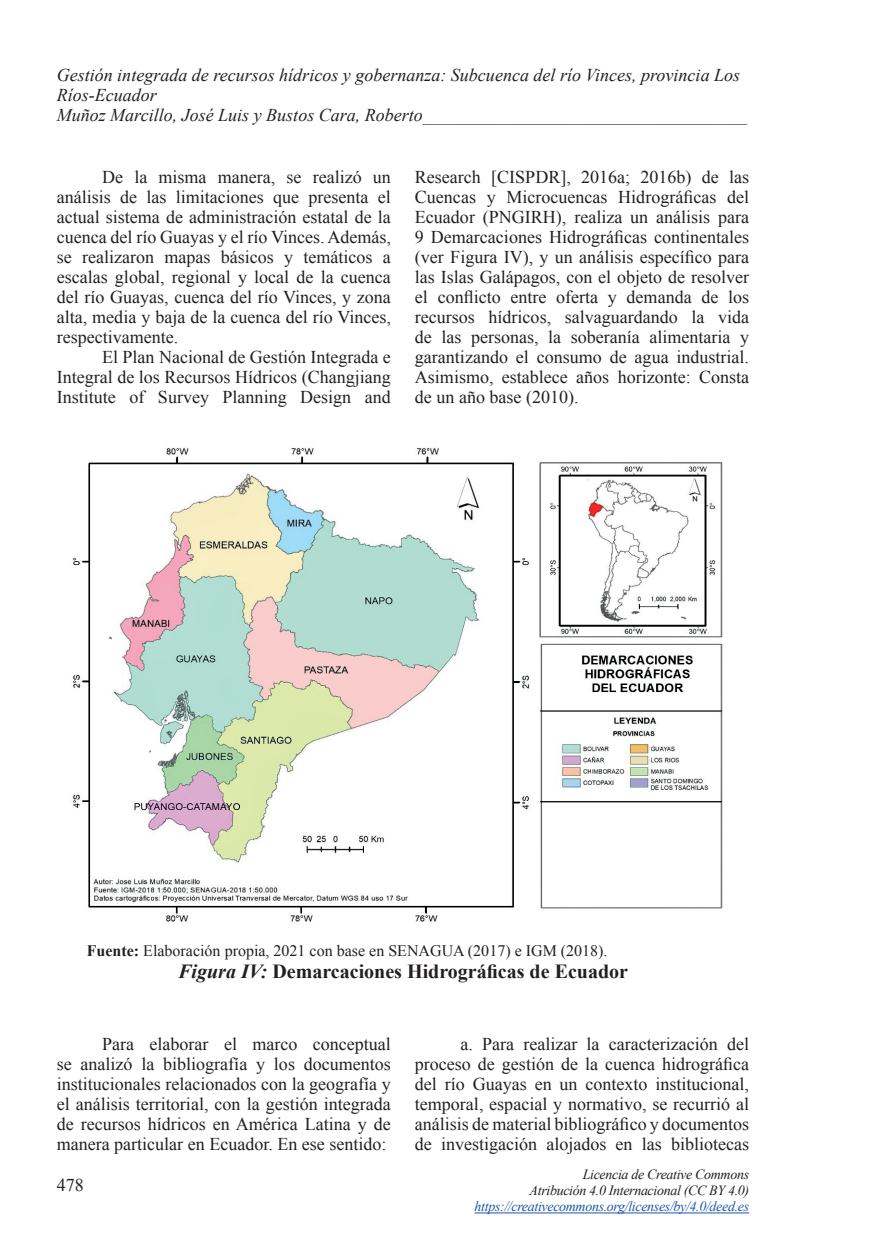
<style>
.page{position:relative;width:874px;height:1259px;background:#fff}
.page>*{position:absolute;margin:0;border:0;box-sizing:border-box;transform-origin:0 0}
.t1{font:700 20px "Times New Roman";color:#231f20}
.t2{font:18px/20px "Times New Roman";color:#231f20;text-align:justify}
.t3{font:italic 18px/20px "Times New Roman";color:#231f20}
.t4{font:16px "Times New Roman";color:#231f20}
.t5{font:italic 14px/16px "Times New Roman";letter-spacing:-.025em;color:#231f20;text-align:right}
.t6{font:italic 14px "Times New Roman";letter-spacing:-.025em;color:#1e56a6}
.s1{font-weight:700}
.s2{font-style:italic}
</style>
<div class="page">
<hr style="left:474px;top:1212px;width:274px;height:1px;background:#1e56a6">
<img style="left:72px;top:447px;width:651px;height:475px">
<p class="t3" style="left:57px;top:64px;width:691px">Gestión integrada de recursos hídricos y gobernanza: Subcuenca del río Vinces, provincia Los<br>Ríos-Ecuador<br>Muñoz Marcillo, José Luis y Bustos Cara, Roberto____________________________________</p>
<p class="t2" style="left:57px;top:166px;width:335px;text-indent:45px">De la misma manera, se realizó un análisis de las limitaciones que presenta el actual sistema de administración estatal de la cuenca del río Guayas y el río Vinces. Además, se realizaron mapas básicos y temáticos a escalas global, regional y local de la cuenca del río Guayas, cuenca del río Vinces, y zona alta, media y baja de la cuenca del río Vinces, respectivamente.</p>
<p class="t2" style="left:57px;top:346px;width:335px;text-indent:45px">El Plan Nacional de Gestión Integrada e Integral de los Recursos Hídricos (Changjiang Institute of Survey Planning Design and</p>
<p class="t2" style="left:415px;top:166px;width:335px">Research [CISPDR], 2016a; 2016b) de las Cuencas y Microcuencas Hidrográficas del Ecuador (PNGIRH), realiza un análisis para 9 Demarcaciones Hidrográficas continentales (ver Figura IV), y un análisis específico para las Islas Galápagos, con el objeto de resolver el conflicto entre oferta y demanda de los recursos hídricos, salvaguardando la vida de las personas, la soberanía alimentaria y garantizando el consumo de agua industrial.<br>Asimismo, establece años horizonte: Consta de un año base (2010).</p>
<p class="t4" style="left:87px;top:940px;width:522px"><span class="s1">Fuente:</span> Elaboración propia, 2021 con base en SENAGUA (2017) e IGM (2018).</p>
<p class="t1" style="left:178px;top:957px;width:451px"><span class="s2">Figura IV:</span> Demarcaciones Hidrográficas de Ecuador</p>
<p class="t2" style="left:57px;top:1034px;width:335px;text-indent:45px">Para elaborar el marco conceptual se analizó la bibliografía y los documentos institucionales relacionados con la geografía y el análisis territorial, con la gestión integrada de recursos hídricos en América Latina y de manera particular en Ecuador. En ese sentido:</p>
<p class="t2" style="left:415px;top:1034px;width:335px;text-indent:45px">a. Para realizar la caracterización del proceso de gestión de la cuenca hidrográfica del río Guayas en un contexto institucional, temporal, espacial y normativo, se recurrió al análisis de material bibliográfico y documentos de investigación alojados en las bibliotecas</p>
<p class="t2" style="left:57px;top:1175px;width:28px">478</p>
<p class="t5" style="left:529px;top:1166px;width:221px">Licencia de Creative Commons<br>Atribución 4.0 Internacional (CC BY 4.0)</p>
<p class="t6" style="left:474px;top:1197px;width:276px">https://creativecommons.org/licenses/by/4.0/deed.es</p>
</div>
